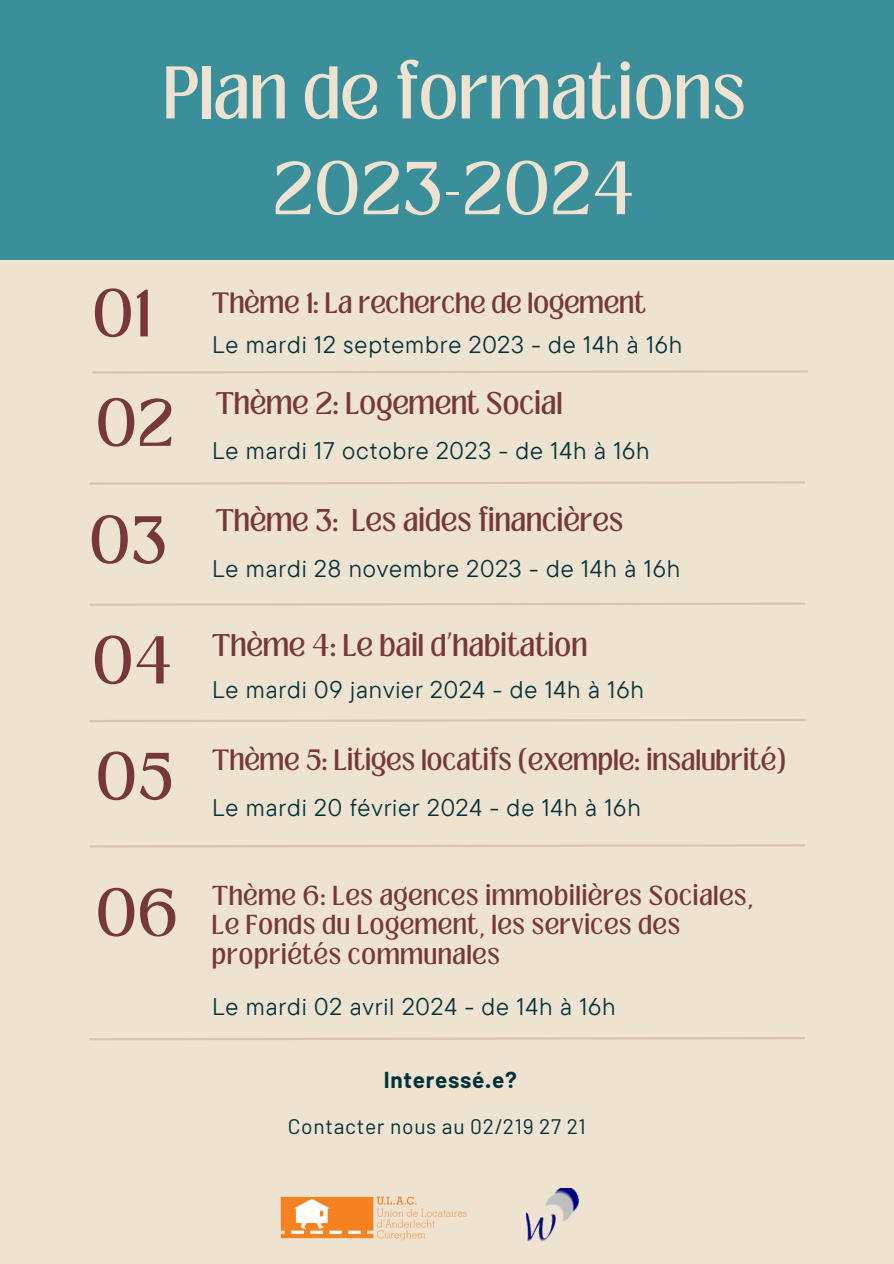
<style>
.page{position:relative;width:894px;height:1264px;background:#fff}
.page>*{position:absolute;margin:0;border:0;box-sizing:border-box;transform-origin:0 0}
.t1{font:57px/95.7px "Loubag";letter-spacing:.02em;color:#eee2d0;text-align:center}
.t2{font:51px "Loubag";letter-spacing:.02em;color:#78373c}
.t3{font:24px "TT Commons Pro";letter-spacing:.035em;color:#043239}
.t4{font:24px "Loubag";letter-spacing:.02em;color:#78373c}
.t5{font:22.5px "Loubag";letter-spacing:.02em;color:#78373c}
.t6{font:700 22.5px "Barlow";letter-spacing:.03em;color:#043239}
.t7{font:21px/29.2px "Loubag";letter-spacing:.045em;color:#78373c}
.t8{font:21px "Barlow";letter-spacing:.03em;color:#043239}
</style>
<div class="page">
<div style="left:0;top:0;width:893px;height:1263px;background:#eee2d0"></div>
<div style="left:0;top:0;width:893px;height:260px;background:#3b8f9b"></div>
<svg style="left:89px;top:481px;width:716px;height:4px"></svg>
<svg style="left:89px;top:602px;width:716px;height:4px"></svg>
<svg style="left:89px;top:719px;width:716px;height:3px"></svg>
<svg style="left:89px;top:844px;width:716px;height:4px"></svg>
<svg style="left:89px;top:1037px;width:716px;height:4px"></svg>
<img style="left:280px;top:1196px;width:187px;height:45px">
<img style="left:526px;top:1188px;width:53px;height:54px">
<svg style="left:92px;top:370px;width:716px;height:4px"></svg>
<p class="t1" style="left:162px;top:46px;width:584px">Plan de formations<br>2023-2024</p>
<p class="t2" style="left:92px;top:272px;width:59px">01</p>
<p class="t5" style="left:212px;top:285px;width:434px">Thème 1: La recherche de logement</p>
<p class="t3" style="left:212px;top:329px;width:471px">Le mardi 12 septembre 2023 - de 14h à 16h</p>
<p class="t2" style="left:96px;top:382px;width:79px">02</p>
<p class="t4" style="left:216px;top:384px;width:348px">Thème 2: Logement Social</p>
<p class="t3" style="left:212px;top:435px;width:439px">Le mardi 17 octobre 2023 - de 14h à 16h</p>
<p class="t2" style="left:89px;top:499px;width:79px">03</p>
<p class="t4" style="left:216px;top:501px;width:408px">Thème 3: Les aides financières</p>
<p class="t3" style="left:212px;top:553px;width:469px">Le mardi 28 novembre 2023 - de 14h à 16h</p>
<p class="t2" style="left:92px;top:619px;width:81px">04</p>
<p class="t4" style="left:212px;top:625px;width:376px">Thème 4: Le bail d’habitation</p>
<p class="t3" style="left:212px;top:673px;width:433px">Le mardi 09 janvier 2024 - de 14h à 16h</p>
<p class="t2" style="left:96px;top:735px;width:79px">05</p>
<p class="t5" style="left:212px;top:742px;width:575px">Thème 5: Litiges locatifs (exemple: insalubrité)</p>
<p class="t3" style="left:212px;top:792px;width:430px">Le mardi 20 février 2024 - de 14h à 16h</p>
<p class="t2" style="left:96px;top:872px;width:83px">06</p>
<p class="t7" style="left:212px;top:881px;width:542px">Thème 6: Les agences immobilières Sociales,<br>Le Fonds du Logement, les services des propriétés communales</p>
<p class="t3" style="left:212px;top:991px;width:405px">Le mardi 02 avril 2024 - de 14h à 16h</p>
<p class="t6" style="left:383px;top:1065px;width:134px">Interessé.e?</p>
<p class="t8" style="left:288px;top:1112px;width:299px">Contacter nous au 02/219 27 21</p>
</div>
